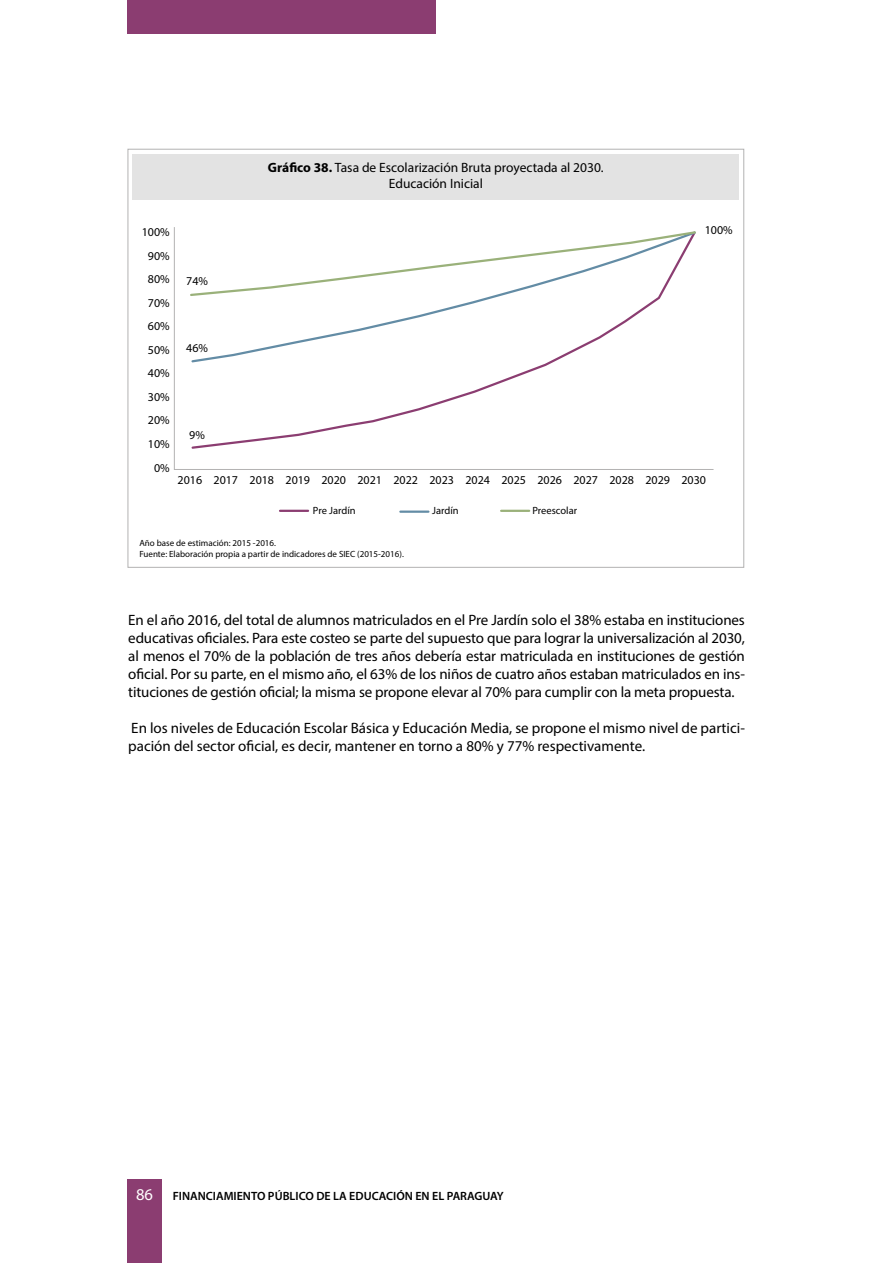
<style>
.page{position:relative;width:893px;height:1263px;background:#fff}
.page>*{position:absolute;margin:0;border:0;box-sizing:border-box;transform-origin:0 0}
.t1{font:15px/18px "Myriad Pro";color:#000;text-align:justify}
.t2{font:13.5px/16.2px "Myriad Pro";color:#000;text-align:center}
.t3{font:12px/23.5px "Myriad Pro";color:#000;text-align:right}
.t4{font:600 12px "Myriad Pro";color:#000}
.t5{font:10.5px "Myriad Pro";color:#000}
.t6{font:9px/10.8px "Myriad Pro";color:#000}
.s1{font-weight:700}
.s2{font-weight:400;font-size:16.5px;color:#fff}
</style>
<div class="page">
<div style="left:128px;top:0;width:308px;height:34px;background:#8b3d71"></div>
<div style="left:128px;top:1179px;width:34px;height:84px;background:#8b3d71"></div>
<svg style="left:174px;top:227px;width:540px;height:243px"></svg>
<hr style="left:280px;top:510px;width:28px;height:2px;background:#8b3d71">
<hr style="left:400px;top:510px;width:28px;height:3px;background:#638ca5">
<hr style="left:501px;top:510px;width:28px;height:2px;background:#9ab17a">
<svg style="left:189px;top:230px;width:508px;height:67px"></svg>
<div style="left:132px;top:154px;width:607px;height:46px;background:#e3e3e3"></div>
<p class="t2" style="left:268px;top:159px;width:337px"><span class="s1">Gráfico 38.</span> Tasa de Escolarización Bruta proyectada al 2030.<br>Educación Inicial</p>
<p class="t3" style="left:142px;top:220px;width:29px">100%<br>90%<br>80%<br>70%<br>60%<br>50%<br>40%<br>30%<br>20%<br>10%<br>0%</p>
<p class="t3" style="left:186px;top:269px;width:23px">74%</p>
<p class="t3" style="left:186px;top:336px;width:23px">46%</p>
<p class="t3" style="left:189px;top:423px;width:17px">9%</p>
<p class="t3" style="left:705px;top:218px;width:29px">100%</p>
<p class="t3" style="left:178px;top:468px;width:530px">2016 2017 2018 2019 2020 2021 2022 2023 2024 2025 2026 2027 2028 2029 2030</p>
<p class="t5" style="left:313px;top:504px;width:44px">Pre Jardín</p>
<p class="t5" style="left:432px;top:504px;width:28px">Jardín</p>
<p class="t5" style="left:532px;top:504px;width:46px">Preescolar</p>
<p class="t6" style="left:139px;top:537px;width:266px">Año base de estimación: 2015 -2016.<br>Fuente: Elaboración propia a partir de indicadores de SIEC (2015-2016).</p>
<p class="t1" style="left:128px;top:610px;width:618px">En el año 2016, del total de alumnos matriculados en el Pre Jardín solo el 38% estaba en instituciones educativas oficiales. Para este costeo se parte del supuesto que para lograr la universalización al 2030, al menos el 70% de la población de tres años debería estar matriculada en instituciones de gestión oficial. Por su parte, en el mismo año, el 63% de los niños de cuatro años estaban matriculados en ins&shy;tituciones de gestión oficial; la misma se propone elevar al 70% para cumplir con la meta propuesta.</p>
<p class="t1" style="left:128px;top:718px;width:618px">En los niveles de Educación Escolar Básica y Educación Media, se propone el mismo nivel de partici&shy;pación del sector oficial, es decir, mantener en torno a 80% y 77% respectivamente.</p>
<p class="t4" style="left:136px;top:1188px;width:369px"><span class="s2">86</span> FINANCIAMIENTO PÚBLICO DE LA EDUCACIÓN EN EL PARAGUAY</p>
</div>
